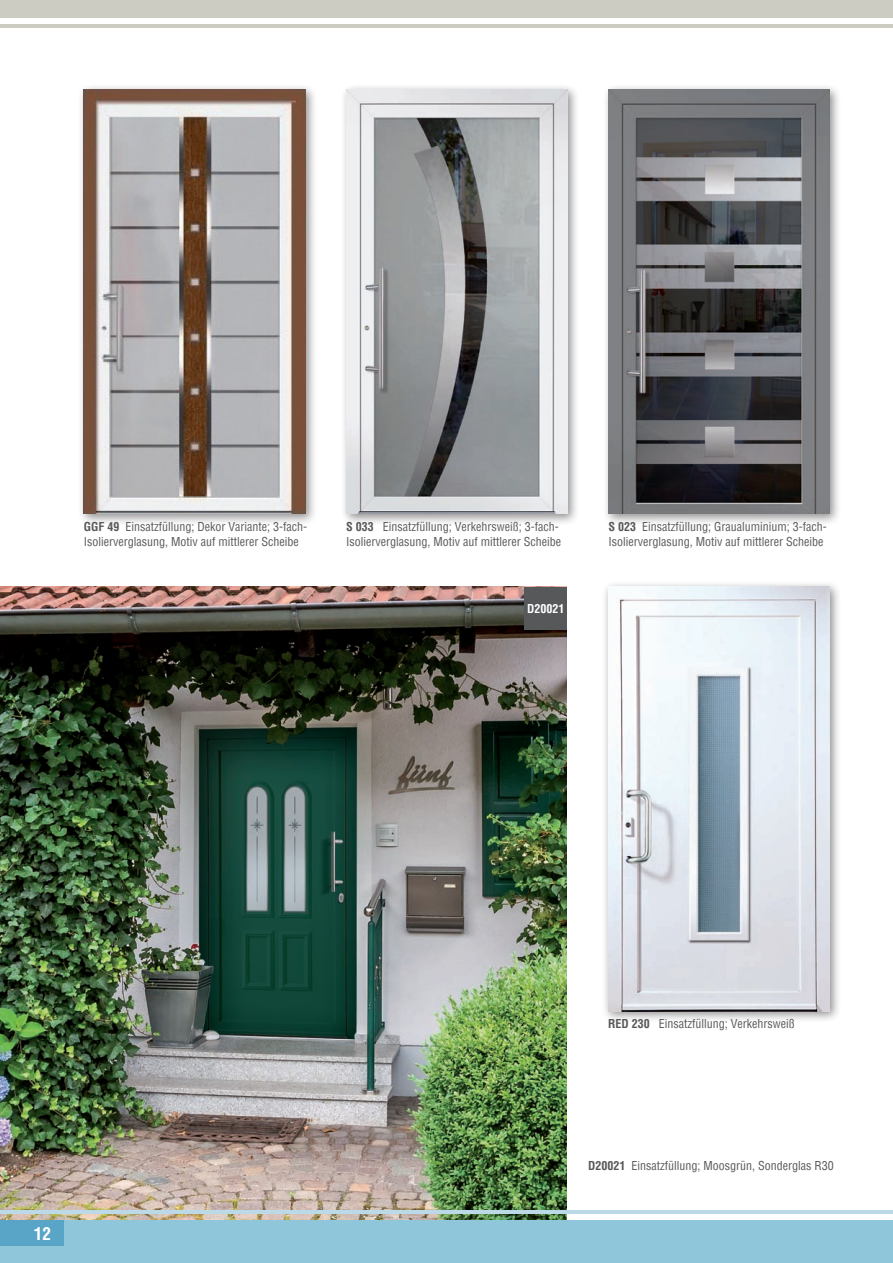
<style>
.page{position:relative;width:893px;height:1263px;background:#fff}
.page>*{position:absolute;margin:0;border:0;box-sizing:border-box;transform-origin:0 0}
.t1{font:700 condensed 17.25px "Helvetica";color:#fff}
.t2{font:condensed 12px/14.4px "Helvetica";color:#57585a}
.t3{font:700 condensed 12px "Helvetica";color:#fff}
.s1{font-weight:700}
</style>
<div class="page">
<img style="left:0;top:587px;width:567px;height:633px">
<div style="left:602px;top:580px;width:239px;height:443px;background:#231f20;opacity:.5"></div>
<img style="left:608px;top:587px;width:221px;height:424px">
<div style="left:77px;top:83px;width:240px;height:443px;background:#231f20;opacity:.5"></div>
<img style="left:84px;top:89px;width:221px;height:425px">
<div style="left:340px;top:83px;width:239px;height:443px;background:#231f20;opacity:.5"></div>
<img style="left:346px;top:89px;width:221px;height:425px">
<div style="left:602px;top:83px;width:239px;height:443px;background:#231f20;opacity:.5"></div>
<img style="left:608px;top:89px;width:221px;height:425px">
<div style="left:524px;top:587px;width:43px;height:42px;background:#57585a"></div>
<div style="left:0;top:0;width:893px;height:18px;background:#cdccc2"></div>
<hr style="left:0;top:24px;width:893px;height:4px;background:#cdccc2">
<div style="left:0;top:1220px;width:893px;height:43px;background:#8fc6da"></div>
<hr style="left:0;top:1210px;width:893px;height:3px;background:#bbd9e6">
<div style="left:0;top:1220px;width:64px;height:26px;background:#59a5c8"></div>
<p class="t2" style="left:84px;top:520px;width:225px"><span class="s1">GGF 49</span> Einsatzfüllung; Dekor Variante; 3-fach-<br>Isolierverglasung, Motiv auf mittlerer Scheibe</p>
<p class="t2" style="left:346px;top:520px;width:216px"><span class="s1">S 033</span> Einsatzfüllung; Verkehrsweiß; 3-fach-<br>Isolierverglasung, Motiv auf mittlerer Scheibe</p>
<p class="t2" style="left:608px;top:520px;width:220px"><span class="s1">S 023</span> Einsatzfüllung; Graualuminium; 3-fach-<br>Isolierverglasung, Motiv auf mittlerer Scheibe</p>
<p class="t3" style="left:527px;top:600px;width:39px">D20021</p>
<h1 class="t1" style="left:34px;top:1222px;width:19px">12</h1>
<p class="t2" style="left:608px;top:1016px;width:188px"><span class="s1">RED 230</span> Einsatzfüllung; Verkehrsweiß</p>
<p class="t2" style="left:588px;top:1158px;width:247px"><span class="s1">D20021</span> Einsatzfüllung; Moosgrün, Sonderglas R30</p>
</div>
